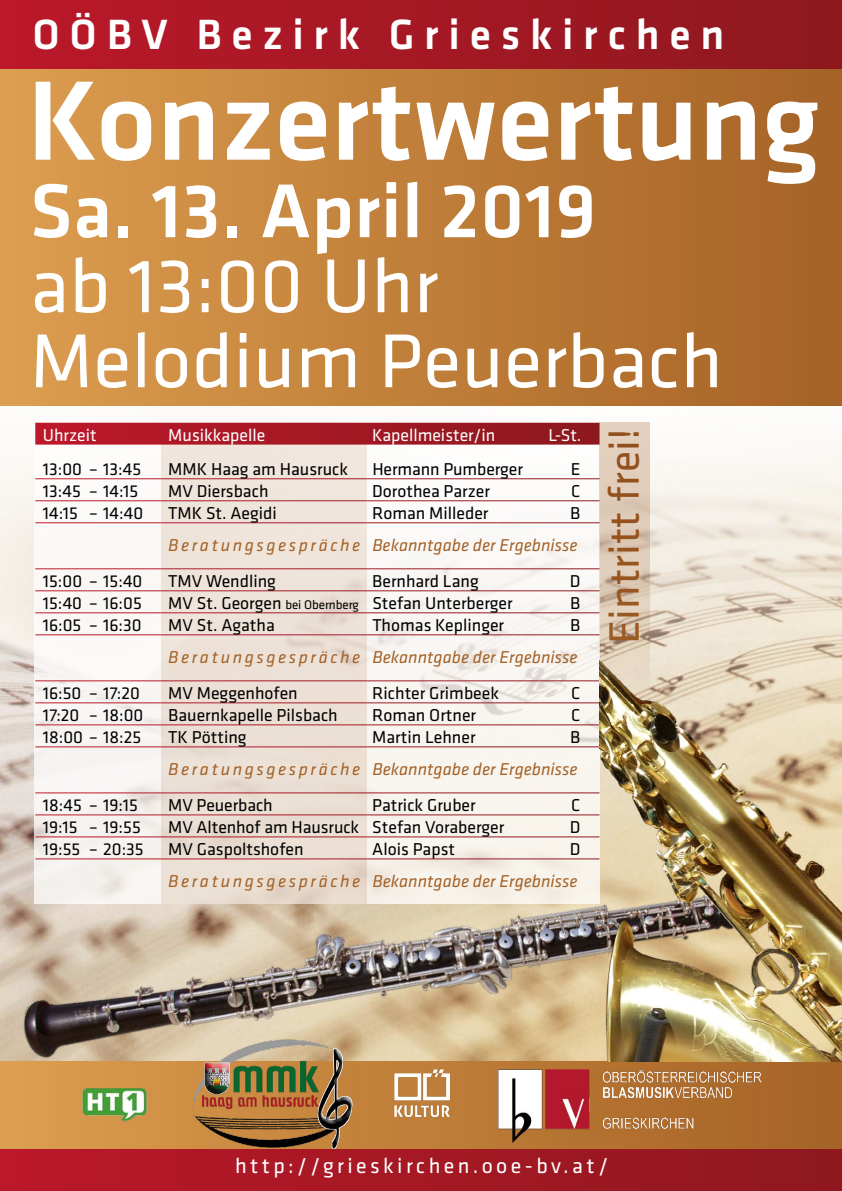
<style>
.page{position:relative;width:842px;height:1191px;background:#fff}
.page>*{position:absolute;margin:0;border:0;box-sizing:border-box;transform-origin:0 0}
.t1{font:500 117px "Klavika Basic";color:#fff}
.t2{font:79px/75px "Klavika Basic";letter-spacing:.005em;color:#fff}
.t3{font:500 79px "Klavika Basic";letter-spacing:.005em;color:#fff}
.t4{font:44px "Klavika Basic";letter-spacing:.005em;color:#a46126}
.t5{font:500 43.9px "Klavika Basic";letter-spacing:.22em;color:#fff}
.t6{font:22px "Klavika Basic";letter-spacing:.155em;color:#fff}
.t7{font:17.8px "Klavika Basic";color:#000}
.t8{font:italic 17.8px "Klavika Basic";color:#a46126}
.t9{font:17.8px "Klavika Basic";color:#fff}
.s1{font-size:13px}
</style>
<div class="page">
<img style="left:0;top:405px;width:842px;height:656px">
<svg style="left:0;top:1061px;width:842px;height:88px;background:#b06e2f"></svg>
<div style="left:0;top:0;width:842px;height:405px;background:linear-gradient(to right,#dc9d4f,#a56125)"></div>
<div style="left:34px;top:431px;width:566px;height:472px;background:#fbf9f8"></div>
<div style="left:162px;top:431px;width:205px;height:472px;background:#efe5db"></div>
<div style="left:35px;top:423px;width:564px;height:21px;background:linear-gradient(to right,#bd182a,#8d181e)"></div>
<hr style="left:35px;top:478px;width:564px;height:1px;background:#fff">
<hr style="left:35px;top:500px;width:564px;height:1px;background:#fff">
<hr style="left:35px;top:522px;width:564px;height:1px;background:#fff">
<hr style="left:35px;top:568px;width:564px;height:1px;background:#fff">
<hr style="left:35px;top:590px;width:564px;height:1px;background:#fff">
<hr style="left:35px;top:612px;width:564px;height:1px;background:#fff">
<img style="left:9px;top:614px;width:793px;height:535px">
<img style="left:599px;top:574px;width:243px;height:487px">
<div style="left:0;top:0;width:842px;height:68px;background:linear-gradient(to right,#bb1829,#8e181e)"></div>
<div style="left:0;top:1149px;width:842px;height:42px;background:linear-gradient(to right,#bb1829,#8e181e)"></div>
<svg style="left:600px;top:422px;width:50px;height:278px;background:#d6c3ae"></svg>
<img style="left:498px;top:1069px;width:264px;height:73px">
<img style="left:391px;top:1067px;width:62px;height:53px">
<img style="left:181px;top:1030px;width:180px;height:125px">
<img style="left:80px;top:1085px;width:71px;height:38px">
<h3 class="t5" style="left:33px;top:5px;width:693px">OÖBV Bezirk Grieskirchen</h3>
<h1 class="t1" style="left:27px;top:42px;width:794px">Konzertwertung</h1>
<h2 class="t3" style="left:30px;top:157px;width:568px">Sa. 13. April 2019</h2>
<h2 class="t2" style="left:30px;top:246px;width:694px">ab 13:00 Uhr<br>Melodium Peuerbach</h2>
<p class="t9" style="left:43px;top:423px;width:55px">Uhrzeit</p>
<p class="t9" style="left:168px;top:423px;width:98px">Musikkapelle</p>
<p class="t9" style="left:372px;top:423px;width:125px">Kapellmeister/in</p>
<p class="t9" style="left:548px;top:423px;width:35px">L-St.</p>
<p class="t7" style="left:43px;top:457px;width:100px">13:00 – 13:45</p>
<p class="t7" style="left:168px;top:457px;width:181px">MMK Haag am Hausruck</p>
<p class="t7" style="left:372px;top:457px;width:152px">Hermann Pumberger</p>
<p class="t7" style="left:571px;top:457px;width:11px">E</p>
<p class="t7" style="left:43px;top:479px;width:97px">13:45 – 14:15</p>
<p class="t7" style="left:168px;top:479px;width:102px">MV Diersbach</p>
<p class="t7" style="left:372px;top:479px;width:119px">Dorothea Parzer</p>
<p class="t7" style="left:571px;top:479px;width:11px">C</p>
<p class="t7" style="left:43px;top:501px;width:102px">14:15 – 14:40</p>
<p class="t7" style="left:168px;top:501px;width:110px">TMK St. Aegidi</p>
<p class="t7" style="left:372px;top:501px;width:118px">Roman Milleder</p>
<p class="t7" style="left:570px;top:501px;width:12px">B</p>
<p class="t8" style="left:168px;top:533px;width:411px">B e r a t u n g s g e s p r ä c h e Bekanntgabe der Ergebnisse</p>
<p class="t7" style="left:43px;top:569px;width:101px">15:00 – 15:40</p>
<p class="t7" style="left:168px;top:569px;width:109px">TMV Wendling</p>
<p class="t7" style="left:372px;top:569px;width:108px">Bernhard Lang</p>
<p class="t7" style="left:570px;top:569px;width:12px">D</p>
<p class="t7" style="left:43px;top:591px;width:100px">15:40 – 16:05</p>
<p class="t7" style="left:168px;top:591px;width:346px">MV St. Georgen <span class="s1">bei Obernberg</span> Stefan Unterberger</p>
<p class="t7" style="left:570px;top:591px;width:12px">B</p>
<p class="t7" style="left:43px;top:613px;width:100px">16:05 – 16:30</p>
<p class="t7" style="left:168px;top:613px;width:108px">MV St. Agatha</p>
<p class="t7" style="left:372px;top:613px;width:133px">Thomas Keplinger</p>
<p class="t7" style="left:570px;top:613px;width:12px">B</p>
<p class="t8" style="left:168px;top:645px;width:411px">B e r a t u n g s g e s p r ä c h e Bekanntgabe der Ergebnisse</p>
<p class="t7" style="left:43px;top:681px;width:98px">16:50 – 17:20</p>
<p class="t7" style="left:168px;top:681px;width:131px">MV Meggenhofen</p>
<p class="t7" style="left:372px;top:681px;width:128px">Richter Grimbeek</p>
<p class="t7" style="left:571px;top:681px;width:11px">C</p>
<p class="t7" style="left:43px;top:703px;width:102px">17:20 – 18:00</p>
<p class="t7" style="left:168px;top:703px;width:171px">Bauernkapelle Pilsbach</p>
<p class="t7" style="left:372px;top:703px;width:105px">Roman Ortner</p>
<p class="t7" style="left:571px;top:703px;width:11px">C</p>
<p class="t7" style="left:43px;top:725px;width:100px">18:00 – 18:25</p>
<p class="t7" style="left:168px;top:725px;width:80px">TK Pötting</p>
<p class="t7" style="left:372px;top:725px;width:105px">Martin Lehner</p>
<p class="t7" style="left:570px;top:725px;width:12px">B</p>
<p class="t8" style="left:168px;top:757px;width:411px">B e r a t u n g s g e s p r ä c h e Bekanntgabe der Ergebnisse</p>
<p class="t7" style="left:43px;top:793px;width:96px">18:45 – 19:15</p>
<p class="t7" style="left:168px;top:793px;width:106px">MV Peuerbach</p>
<p class="t7" style="left:372px;top:793px;width:105px">Patrick Gruber</p>
<p class="t7" style="left:571px;top:793px;width:11px">C</p>
<p class="t7" style="left:43px;top:815px;width:99px">19:15 – 19:55</p>
<p class="t7" style="left:168px;top:815px;width:337px">MV Altenhof am Hausruck Stefan Voraberger</p>
<p class="t7" style="left:570px;top:815px;width:12px">D</p>
<p class="t7" style="left:43px;top:837px;width:102px">19:55 – 20:35</p>
<p class="t7" style="left:168px;top:837px;width:137px">MV Gaspoltshofen</p>
<p class="t7" style="left:372px;top:837px;width:84px">Alois Papst</p>
<p class="t7" style="left:570px;top:837px;width:12px">D</p>
<p class="t8" style="left:168px;top:869px;width:411px">B e r a t u n g s g e s p r ä c h e Bekanntgabe der Ergebnisse</p>
<h3 class="t4" style="left:596px;top:643px;width:217px;rotate:-90deg">Eintritt frei!</h3>
<p class="t6" style="left:235px;top:1151px;width:375px">http://grieskirchen.ooe-bv.at/</p>
</div>
